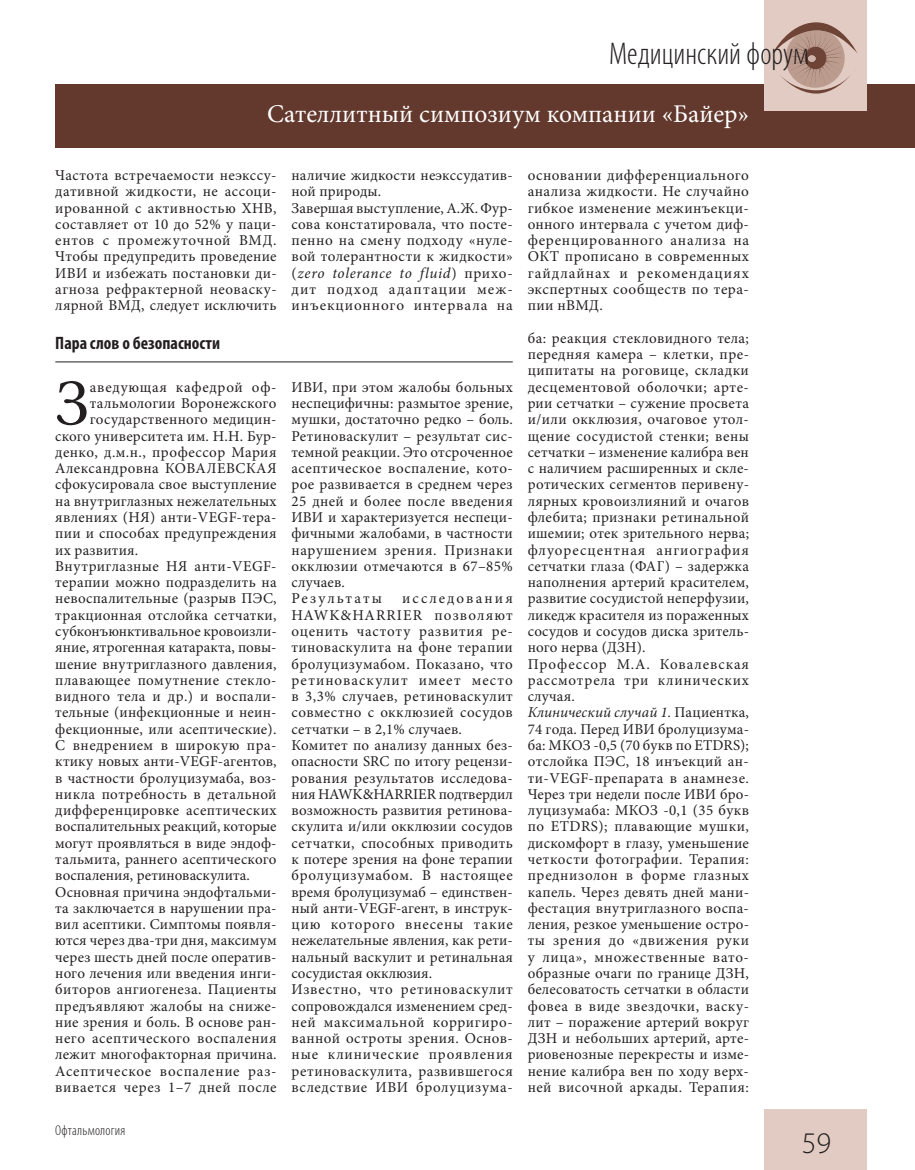
<style>
.page{position:relative;width:915px;height:1170px;background:#fff}
.page>*{position:absolute;margin:0;border:0;box-sizing:border-box;transform-origin:0 0}
.t1{font:65.1px "Minion Pro";color:#231f20}
.t2{font:300 condensed 31.5px "Myriad Pro";color:#231f20}
.t3{font:300 30px "Myriad Pro";color:#231f20}
.t4{font:25.5px "Minion Pro";color:#fff}
.t5{font:700 condensed 18px "Myriad Pro";color:#231f20}
.t6{font:15px/16.2px "Minion Pro";letter-spacing:.02em;color:#231f20}
.t7{font:15px "Minion Pro";color:#231f20}
.t8{font:15px "Minion Pro";letter-spacing:.045em;color:#231f20}
.t9{font:15px "Minion Pro";letter-spacing:.04em;color:#231f20}
.t10{font:15px "Minion Pro";letter-spacing:.05em;color:#231f20}
.t11{font:300 condensed 14.25px "Myriad Pro";letter-spacing:.015em;color:#231f20}
.s1{font-style:italic}
</style>
<div class="page">
<div style="left:55px;top:84px;width:859px;height:63px;background:#63382d"></div>
<div style="left:764px;top:0;width:102px;height:111px;background:#e1cbc2"></div>
<div style="left:764px;top:1108px;width:102px;height:61px;background:#e1cbc2"></div>
<svg style="left:773px;top:22px;width:84px;height:72px"></svg>
<hr style="left:55px;top:361px;width:457px;height:1px;background:#231f20">
<h2 class="t2" style="left:608px;top:35px;width:201px">Медицинский форум</h2>
<h3 class="t4" style="left:267px;top:97px;width:483px">Сателлитный симпозиум компании «Байер»</h3>
<p class="t6" style="left:55px;top:167px;width:223px;text-align:justify">Частота встречаемости неэкссу&shy;дативной жидкости, не ассоци&shy;ированной с активностью ХНВ, составляет от 10 до 52% у паци&shy;ентов с промежуточной ВМД.<br>Чтобы предупредить проведение ИВИ и избежать постановки ди&shy;агноза рефрактерной неоваску&shy;лярной ВМД, следует исключить</p>
<p class="t6" style="left:291px;top:167px;width:223px">наличие жидкости неэкссудатив&shy;ной природы.<br>Завершая выступление, А.Ж. Фур&shy;сова констатировала, что посте&shy;пенно на смену подходу «нуле&shy;вой толерантности к жидкости» (<span class="s1">zero tolerance to fluid</span>) прихо&shy;дит подход адаптации меж&shy;инъекционного интервала на</p>
<p class="t6" style="left:527px;top:167px;width:223px;text-align:justify">основании дифференциального анализа жидкости. Не случайно гибкое изменение межинъекци&shy;онного интервала с учетом диф&shy;ференцированного анализа на ОКТ прописано в современных гайдлайнах и рекомендациях экспертных сообществ по тера&shy;пии нВМД.</p>
<p class="t5" style="left:55px;top:331px;width:166px">Пара слов о безопасности</p>
<h1 class="t1" style="left:55px;top:360px;width:35px">З</h1>
<p class="t10" style="left:90px;top:377px;width:188px">аведующая кафедрой оф-</p>
<p class="t6" style="left:90px;top:395px;width:188px">тальмологии Воронежского</p>
<p class="t6" style="left:90px;top:411px;width:188px">государственного медицин-</p>
<p class="t6" style="left:55px;top:427px;width:223px">ского университета им. Н.Н. Бур-</p>
<p class="t6" style="left:55px;top:444px;width:223px">денко, д.м.н., профессор Мария</p>
<p class="t6" style="left:55px;top:460px;width:223px">Александровна КОВАЛЕВСКАЯ</p>
<p class="t6" style="left:55px;top:476px;width:223px">сфокусировала свое выступление</p>
<p class="t6" style="left:55px;top:493px;width:223px">на внутриглазных нежелательных</p>
<p class="t6" style="left:55px;top:509px;width:223px">явлениях (НЯ) анти-VEGF-тера-</p>
<p class="t6" style="left:55px;top:525px;width:223px">пии и способах предупреждения</p>
<p class="t6" style="left:55px;top:541px;width:84px">их развития.</p>
<p class="t6" style="left:55px;top:558px;width:223px">Внутриглазные НЯ анти-VEGF-</p>
<p class="t6" style="left:55px;top:574px;width:223px">терапии можно подразделить на</p>
<p class="t6" style="left:55px;top:590px;width:223px">невоспалительные (разрыв ПЭС,</p>
<p class="t6" style="left:55px;top:607px;width:223px">тракционная отслойка сетчатки,</p>
<p class="t7" style="left:55px;top:621px;width:223px">субконъюнктивальное кровоизли-</p>
<p class="t7" style="left:55px;top:637px;width:223px">яние, ятрогенная катаракта, повы-</p>
<p class="t6" style="left:55px;top:655px;width:223px">шение внутриглазного давления,</p>
<p class="t6" style="left:55px;top:672px;width:223px">плавающее помутнение стекло-</p>
<p class="t6" style="left:55px;top:688px;width:223px">видного тела и др.) и воспали-</p>
<p class="t6" style="left:55px;top:704px;width:223px">тельные (инфекционные и неин-</p>
<p class="t6" style="left:55px;top:720px;width:223px">фекционные, или асептические).</p>
<p class="t6" style="left:55px;top:737px;width:223px">С внедрением в широкую пра-</p>
<p class="t6" style="left:55px;top:753px;width:223px">ктику новых анти-VEGF-агентов,</p>
<p class="t6" style="left:55px;top:769px;width:223px">в частности бролуцизумаба, воз-</p>
<p class="t6" style="left:55px;top:786px;width:223px">никла потребность в детальной</p>
<p class="t6" style="left:55px;top:802px;width:223px">дифференцировке асептических</p>
<p class="t7" style="left:55px;top:816px;width:223px">воспалительных реакций, которые</p>
<p class="t6" style="left:55px;top:834px;width:223px">могут проявляться в виде эндоф-</p>
<p class="t6" style="left:55px;top:851px;width:223px">тальмита, раннего асептического</p>
<p class="t7" style="left:55px;top:865px;width:196px">воспаления, ретиноваскулита.</p>
<p class="t6" style="left:55px;top:883px;width:223px">Основная причина эндофтальми-</p>
<p class="t6" style="left:55px;top:899px;width:223px">та заключается в нарушении пра-</p>
<p class="t6" style="left:55px;top:916px;width:223px">вил асептики. Симптомы появля-</p>
<p class="t6" style="left:55px;top:932px;width:223px">ются через два-три дня, максимум</p>
<p class="t6" style="left:55px;top:948px;width:223px">через шесть дней после оператив-</p>
<p class="t6" style="left:55px;top:965px;width:223px">ного лечения или введения инги-</p>
<p class="t6" style="left:55px;top:981px;width:223px">биторов ангиогенеза. Пациенты</p>
<p class="t6" style="left:55px;top:997px;width:223px">предъявляют жалобы на сниже-</p>
<p class="t6" style="left:55px;top:1013px;width:223px">ние зрения и боль. В основе ран-</p>
<p class="t6" style="left:55px;top:1030px;width:223px">него асептического воспаления</p>
<p class="t6" style="left:55px;top:1046px;width:223px">лежит многофакторная причина.</p>
<p class="t8" style="left:55px;top:1060px;width:223px">Асептическое воспаление раз-</p>
<p class="t9" style="left:55px;top:1076px;width:223px">вивается через 1–7 дней после</p>
<p class="t11" style="left:55px;top:1121px;width:72px">Офтальмология</p>
<p class="t6" style="left:291px;top:379px;width:223px">ИВИ, при этом жалобы больных неспецифичны: размытое зрение, мушки, достаточно редко – боль.<br>Ретиноваскулит – результат сис&shy;темной реакции. Это отсроченное асептическое воспаление, кото&shy;рое развивается в среднем через<br>25 дней и более после введения<br>ИВИ и характеризуется неспеци&shy;фичными жалобами, в частности нарушением зрения. Признаки окклюзии отмечаются в 67–85% случаев.<br>Результаты</p>
<p class="t6" style="left:291px;top:590px;width:223px;text-indent:111px">исследования<br>HAWK&amp;HARRIER позволяют оценить частоту развития ре&shy;тиноваскулита на фоне терапии бролуцизумабом. Показано, что ретиноваскулит имеет место в 3,3% случаев, ретиноваскулит совместно с окклюзией сосудов сетчатки – в 2,1% случаев.<br>Комитет по анализу данных без&shy;опасности SRC по итогу рецензи&shy;рования результатов исследова&shy;ния HAWK&amp;HARRIER подтвердил возможность развития ретинова&shy;скулита и/или окклюзии сосудов сетчатки, способных приводить к потере зрения на фоне терапии бролуцизумабом. В настоящее время бролуцизумаб – единствен&shy;ный анти-VEGF-агент, в инструк&shy;цию которого внесены такие нежелательные явления, как рети&shy;нальный васкулит и ретинальная сосудистая окклюзия.<br>Известно, что ретиноваскулит сопровождался изменением сред&shy;ней максимальной корригиро&shy;ванной остроты зрения. Основ&shy;ные клинические проявления ретиноваскулита, развившегося вследствие ИВИ бролуцизума-</p>
<p class="t6" style="left:527px;top:330px;width:223px">ба: реакция стекловидного тела; передняя камера – клетки, пре&shy;ципитаты на роговице, складки десцементовой оболочки; арте&shy;рии сетчатки – сужение просвета и/или окклюзия, очаговое утол&shy;щение сосудистой стенки; вены сетчатки – изменение калибра вен с наличием расширенных и скле&shy;ротических сегментов перивену&shy;лярных кровоизлияний и очагов флебита; признаки ретинальной ишемии; отек зрительного нерва; флуоресцентная ангиография сетчатки глаза (ФАГ) – задержка наполнения артерий красителем, развитие сосудистой неперфузии, ликедж красителя из пораженных сосудов и сосудов диска зритель&shy;ного нерва (ДЗН).<br>Профессор М.А. Ковалевская рассмотрела три клинических случая.<br><span class="s1">Клинический случай 1.</span> Пациентка,<br>74 года. Перед ИВИ бролуцизума&shy;ба: МКОЗ -0,5 (70 букв по ETDRS); отслойка ПЭС, 18 инъекций ан&shy;ти-VEGF-препарата в анамнезе.<br>Через три недели после ИВИ бро&shy;луцизумаба: МКОЗ -0,1 (35 букв по ETDRS); плавающие мушки, дискомфорт в глазу, уменьшение четкости фотографии. Терапия: преднизолон в форме глазных капель. Через девять дней мани&shy;фестация внутриглазного воспа&shy;ления, резкое уменьшение остро&shy;ты зрения до «движения руки у лица», множественные вато&shy;образные очаги по границе ДЗН, белесоватость сетчатки в области фовеа в виде звездочки, васку&shy;лит – поражение артерий вокруг<br>ДЗН и небольших артерий, арте&shy;риовенозные перекресты и изме&shy;нение калибра вен по ходу верх&shy;ней височной аркады. Терапия:</p>
<h3 class="t3" style="left:801px;top:1125px;width:31px">59</h3>
</div>
